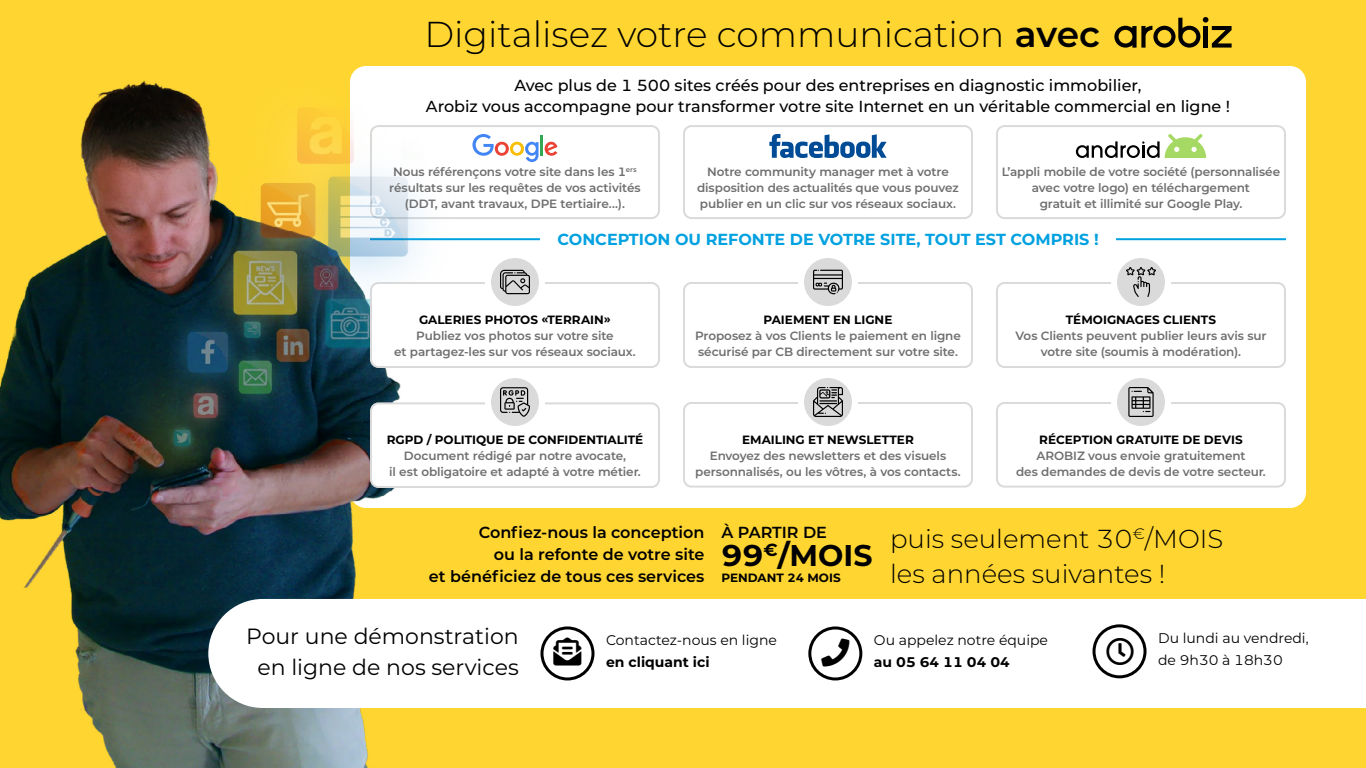
<style>
.page{position:relative;width:1366px;height:768px;background:#ffd631}
.page>*{position:absolute;margin:0;border:0;box-sizing:border-box;transform-origin:0 0}
.t1{font:300 36px "Montserrat";color:#000}
.t2{font:700 30px "Montserrat";color:#000}
.t3{font:300 26px/35px "Montserrat";color:#000}
.t4{font:22px/31px "Montserrat";color:#000;text-align:center}
.t5{font:500 16px/21px "Montserrat";color:#000;text-align:center}
.t6{font:600 16px/22px "Montserrat";color:#000;text-align:right}
.t7{font:700 16px "Montserrat";color:#00a1e0}
.t8{font:14px/22px "Montserrat";color:#000}
.t9{font:700 14px "Montserrat";color:#000}
.t10{font:600 12px/16px "Montserrat";letter-spacing:-.01em;color:#706f6f;text-align:center}
.t11{font:700 12px "Montserrat";color:#000}
.s1{font-weight:600}
</style>
<div class="page">
<div style="left:350px;top:66px;width:956px;height:442px;background:#fff;border-radius:16px"></div>
<hr style="left:370px;top:238px;width:170px;height:2px;background:#00a1e0">
<hr style="left:1116px;top:238px;width:170px;height:2px;background:#00a1e0">
<div style="left:683px;top:402px;width:290px;height:86px;border:2px solid #dadada;border-radius:8px"></div>
<div style="left:683px;top:282px;width:290px;height:86px;border:2px solid #dadada;border-radius:8px"></div>
<div style="left:370px;top:125px;width:290px;height:94px;border:2px solid #dadada;border-radius:8px"></div>
<div style="left:683px;top:125px;width:290px;height:94px;border:2px solid #dadada;border-radius:8px"></div>
<div style="left:996px;top:125px;width:290px;height:94px;border:2px solid #dadada;border-radius:8px"></div>
<div style="left:996px;top:402px;width:290px;height:86px;border:2px solid #dadada;border-radius:8px"></div>
<div style="left:996px;top:282px;width:290px;height:86px;border:2px solid #dadada;border-radius:8px"></div>
<svg style="left:801px;top:375px;width:54px;height:54px"></svg>
<div style="left:798px;top:372px;width:60px;height:60px;border:6px solid #fff;border-radius:50%"></div>
<svg style="left:801px;top:255px;width:54px;height:54px"></svg>
<div style="left:798px;top:252px;width:60px;height:60px;border:6px solid #fff;border-radius:50%"></div>
<svg style="left:1114px;top:375px;width:54px;height:54px"></svg>
<div style="left:1111px;top:372px;width:60px;height:60px;border:6px solid #fff;border-radius:50%"></div>
<svg style="left:1114px;top:255px;width:54px;height:54px"></svg>
<div style="left:1111px;top:252px;width:60px;height:60px;border:6px solid #fff;border-radius:50%"></div>
<svg style="left:813px;top:387px;width:30px;height:30px"></svg>
<svg style="left:1126px;top:267px;width:30px;height:30px"></svg>
<svg style="left:813px;top:270px;width:30px;height:24px"></svg>
<svg style="left:1128px;top:387px;width:26px;height:30px"></svg>
<img style="left:0;top:68px;width:449px;height:700px">
<div style="left:208px;top:599px;width:1158px;height:109px;background:#fff"></div>
<div style="left:1093px;top:624px;width:54px;height:54px;border:3px solid #000;border-radius:50%"></div>
<div style="left:540px;top:626px;width:54px;height:54px;border:3px solid #000;border-radius:50%"></div>
<div style="left:808px;top:626px;width:54px;height:54px;border:3px solid #000;border-radius:50%"></div>
<div style="left:371px;top:403px;width:288px;height:84px;background:#fff;border-radius:8px"></div>
<div style="left:370px;top:402px;width:290px;height:86px;border:2px solid #dadada;border-radius:8px"></div>
<svg style="left:488px;top:375px;width:54px;height:54px"></svg>
<div style="left:485px;top:372px;width:60px;height:60px;border:6px solid #fff;border-radius:50%"></div>
<svg style="left:500px;top:387px;width:30px;height:30px"></svg>
<div style="left:371px;top:283px;width:288px;height:84px;background:#fff;border-radius:8px"></div>
<div style="left:370px;top:282px;width:290px;height:86px;border:2px solid #dadada;border-radius:8px"></div>
<svg style="left:488px;top:255px;width:54px;height:54px"></svg>
<div style="left:485px;top:252px;width:60px;height:60px;border:6px solid #fff;border-radius:50%"></div>
<svg style="left:500px;top:270px;width:30px;height:24px"></svg>
<svg style="left:769px;top:134px;width:118px;height:24px"></svg>
<hr style="left:540px;top:135px;width:3px;height:20px;background:#33a854">
<svg style="left:545px;top:142px;width:13px;height:14px"></svg>
<svg style="left:472px;top:134px;width:67px;height:28px"></svg>
<svg style="left:1076px;top:134px;width:130px;height:24px"></svg>
<svg style="left:1114px;top:17px;width:118px;height:31px"></svg>
<svg style="left:553px;top:638px;width:28px;height:28px"></svg>
<svg style="left:821px;top:638px;width:28px;height:29px"></svg>
<svg style="left:1107px;top:638px;width:27px;height:27px"></svg>
<h1 class="t1" style="left:424px;top:10px;width:677px">Digitalisez votre communication <span class="s1">avec</span></h1>
<h3 class="t5" style="left:426px;top:74px;width:806px">Avec plus de 1 500 sites créés pour des entreprises en diagnostic immobilier,<br>Arobiz vous accompagne pour transformer votre site Internet en un véritable commercial en ligne !</h3>
<p class="t10" style="left:389px;top:163px;width:253px">Nous référençons votre site dans les 1<sup>ers </sup>résultats sur les requêtes de vos activités (DDT, avant travaux, DPE tertiaire...).</p>
<p class="t10" style="left:697px;top:163px;width:263px">Notre community manager met à votre disposition des actualités que vous pouvez publier en un clic sur vos réseaux sociaux.</p>
<p class="t10" style="left:1002px;top:163px;width:280px">L’appli mobile de votre société (personnalisée avec votre logo) en téléchargement<br>gratuit et illimité sur Google Play.</p>
<h3 class="t7" style="left:557px;top:228px;width:543px">CONCEPTION OU REFONTE DE VOTRE SITE, TOUT EST COMPRIS !</h3>
<p class="t11" style="left:419px;top:311px;width:193px">GALERIES PHOTOS «TERRAIN»</p>
<p class="t10" style="left:394px;top:327px;width:243px">Publiez vos photos sur votre site<br>et partagez-les sur vos réseaux sociaux.</p>
<p class="t11" style="left:387px;top:431px;width:258px">RGPD / POLITIQUE DE CONFIDENTIALITÉ</p>
<p class="t10" style="left:389px;top:447px;width:253px">Document rédigé par notre avocate,<br>il est obligatoire et adapté à votre métier.</p>
<p class="t11" style="left:764px;top:311px;width:130px">PAIEMENT EN LIGNE</p>
<p class="t10" style="left:695px;top:327px;width:267px;text-align:left">Proposez à vos Clients le paiement en ligne sécurisé par CB directement sur votre site.</p>
<p class="t11" style="left:742px;top:431px;width:173px">EMAILING ET NEWSLETTER</p>
<p class="t10" style="left:695px;top:447px;width:267px">Envoyez des newsletters et des visuels personnalisés, ou les vôtres, à vos contacts.</p>
<p class="t11" style="left:1066px;top:311px;width:152px">TÉMOIGNAGES CLIENTS</p>
<p class="t10" style="left:1015px;top:327px;width:253px">Vos Clients peuvent publier leurs avis sur votre site (soumis à modération).</p>
<p class="t11" style="left:1039px;top:431px;width:205px">RÉCEPTION GRATUITE DE DEVIS</p>
<p class="t10" style="left:1016px;top:447px;width:251px">AROBIZ vous envoie gratuitement<br>des demandes de devis de votre secteur.</p>
<h3 class="t6" style="left:429px;top:521px;width:277px">Confiez-nous la conception<br>ou la refonte de votre site<br>et bénéficiez de tous ces services</h3>
<h3 class="t6" style="left:721px;top:521px;width:107px">À PARTIR DE</h3>
<h2 class="t2" style="left:721px;top:534px;width:153px">99<sup>€</sup>/MOIS</h2>
<p class="t11" style="left:721px;top:569px;width:121px">PENDANT 24 MOIS</p>
<h3 class="t3" style="left:890px;top:520px;width:335px">puis seulement 30<sup>€</sup>/MOIS les années suivantes !</h3>
<h3 class="t4" style="left:246px;top:620px;width:274px">Pour une démonstration en ligne de nos services</h3>
<p class="t8" style="left:606px;top:629px;width:172px">Contactez-nous en ligne</p>
<p class="t9" style="left:606px;top:652px;width:105px">en cliquant ici</p>
<p class="t8" style="left:874px;top:629px;width:176px">Ou appelez notre équipe</p>
<p class="t9" style="left:821px;top:652px;width:190px">□■ au 05 64 11 04 04</p>
<p class="t8" style="left:1158px;top:627px;width:152px">Du lundi au vendredi, de 9h30 à 18h30</p>
</div>
